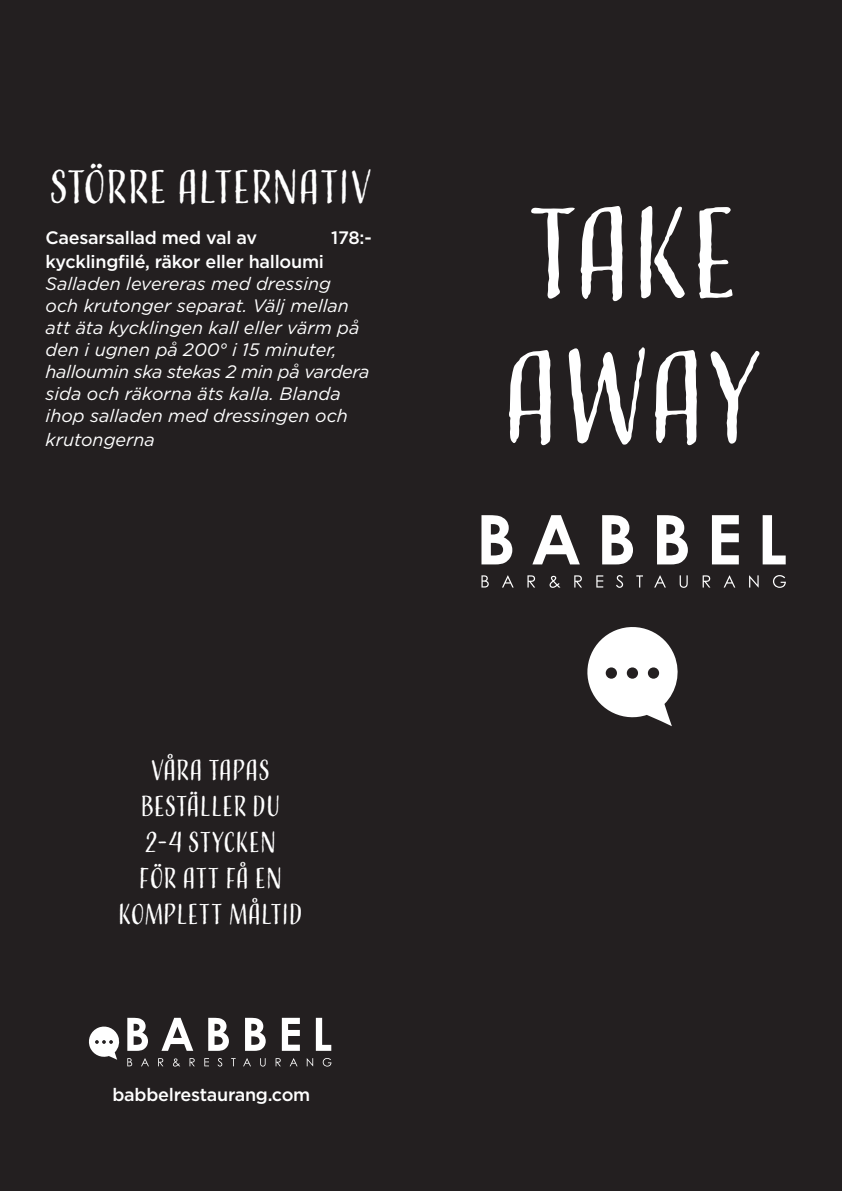
<style>
.page{position:relative;width:842px;height:1191px;background:#231f20}
.page>*{position:absolute;margin:0;border:0;box-sizing:border-box;transform-origin:0 0}
.t1{font:120px "Adorn Condensed Sans";letter-spacing:-.005em;color:#fff}
.t2{font:44px "Adorn Condensed Sans";letter-spacing:-.01em;color:#fff}
.t3{font:27px "Adorn Condensed Sans";letter-spacing:-.005em;color:#fff}
.t4{font:italic 18px/22px "Gotham";color:#fff}
.t5{font:500 18px "Gotham";letter-spacing:-.015em;color:#fff}
</style>
<div class="page">
<svg style="left:587px;top:627px;width:91px;height:99px"></svg>
<svg style="left:532px;top:515px;width:48px;height:49px"></svg>
<svg style="left:602px;top:515px;width:31px;height:49px"></svg>
<svg style="left:657px;top:515px;width:31px;height:49px"></svg>
<svg style="left:712px;top:515px;width:27px;height:49px"></svg>
<svg style="left:763px;top:515px;width:23px;height:49px"></svg>
<svg style="left:481px;top:515px;width:31px;height:49px"></svg>
<svg style="left:481px;top:575px;width:8px;height:12px"></svg>
<svg style="left:502px;top:575px;width:12px;height:12px"></svg>
<svg style="left:527px;top:575px;width:8px;height:12px"></svg>
<svg style="left:549px;top:576px;width:11px;height:12px"></svg>
<svg style="left:574px;top:575px;width:8px;height:12px"></svg>
<svg style="left:596px;top:575px;width:7px;height:12px"></svg>
<svg style="left:616px;top:575px;width:7px;height:13px"></svg>
<svg style="left:636px;top:575px;width:7px;height:12px"></svg>
<svg style="left:654px;top:575px;width:12px;height:12px"></svg>
<svg style="left:680px;top:575px;width:8px;height:13px"></svg>
<svg style="left:703px;top:575px;width:7px;height:12px"></svg>
<svg style="left:724px;top:575px;width:11px;height:12px"></svg>
<svg style="left:749px;top:575px;width:10px;height:12px"></svg>
<svg style="left:773px;top:575px;width:13px;height:13px"></svg>
<svg style="left:89px;top:1026px;width:31px;height:33px"></svg>
<svg style="left:161px;top:1017px;width:32px;height:33px"></svg>
<svg style="left:208px;top:1017px;width:21px;height:33px"></svg>
<svg style="left:245px;top:1017px;width:21px;height:33px"></svg>
<svg style="left:282px;top:1017px;width:18px;height:33px"></svg>
<svg style="left:316px;top:1017px;width:15px;height:33px"></svg>
<svg style="left:127px;top:1017px;width:21px;height:33px"></svg>
<svg style="left:127px;top:1058px;width:5px;height:8px"></svg>
<svg style="left:141px;top:1058px;width:8px;height:8px"></svg>
<svg style="left:158px;top:1058px;width:5px;height:8px"></svg>
<svg style="left:173px;top:1058px;width:7px;height:8px"></svg>
<svg style="left:190px;top:1058px;width:5px;height:8px"></svg>
<svg style="left:204px;top:1058px;width:5px;height:8px"></svg>
<svg style="left:218px;top:1058px;width:4px;height:8px"></svg>
<svg style="left:231px;top:1058px;width:5px;height:8px"></svg>
<svg style="left:243px;top:1058px;width:8px;height:8px"></svg>
<svg style="left:260px;top:1058px;width:6px;height:8px"></svg>
<svg style="left:276px;top:1058px;width:5px;height:8px"></svg>
<svg style="left:290px;top:1058px;width:8px;height:8px"></svg>
<svg style="left:307px;top:1058px;width:6px;height:8px"></svg>
<svg style="left:323px;top:1058px;width:8px;height:8px"></svg>
<p class="t2" style="left:48px;top:159px;width:326px">STÖRRE ALTERNATIV</p>
<p class="t5" style="left:46px;top:226px;width:213px">Caesarsallad med val av</p>
<p class="t5" style="left:331px;top:226px;width:42px">178:-</p>
<p class="t5" style="left:46px;top:250px;width:280px">kycklingfilé, räkor eller halloumi</p>
<p class="t4" style="left:46px;top:272px;width:287px">Salladen levereras med dressing</p>
<p class="t4" style="left:46px;top:294px;width:315px">och krutonger separat. Välj mellan att äta kycklingen kall eller värm på den i ugnen på 200° i 15 minuter,</p>
<p class="t4" style="left:46px;top:360px;width:325px">halloumin ska stekas 2 min på vardera sida och räkorna äts kalla. Blanda ihop salladen med dressingen och</p>
<p class="t4" style="left:46px;top:428px;width:111px">krutongerna</p>
<p class="t3" style="left:151px;top:753px;width:121px">VÅRA TAPAS</p>
<p class="t3" style="left:140px;top:789px;width:141px">BESTÄLLER DU</p>
<p class="t3" style="left:145px;top:825px;width:133px">2-4 STYCKEN</p>
<p class="t3" style="left:139px;top:861px;width:145px">FÖR ATT FÅ EN</p>
<p class="t3" style="left:118px;top:897px;width:186px">KOMPLETT MÅLTID</p>
<p class="t5" style="left:112px;top:1082px;width:199px">babbelrestaurang.com</p>
<p class="t1" style="left:526px;top:178px;width:215px">TAKE</p>
<p class="t1" style="left:500px;top:322px;width:266px">AWAY</p>
</div>
